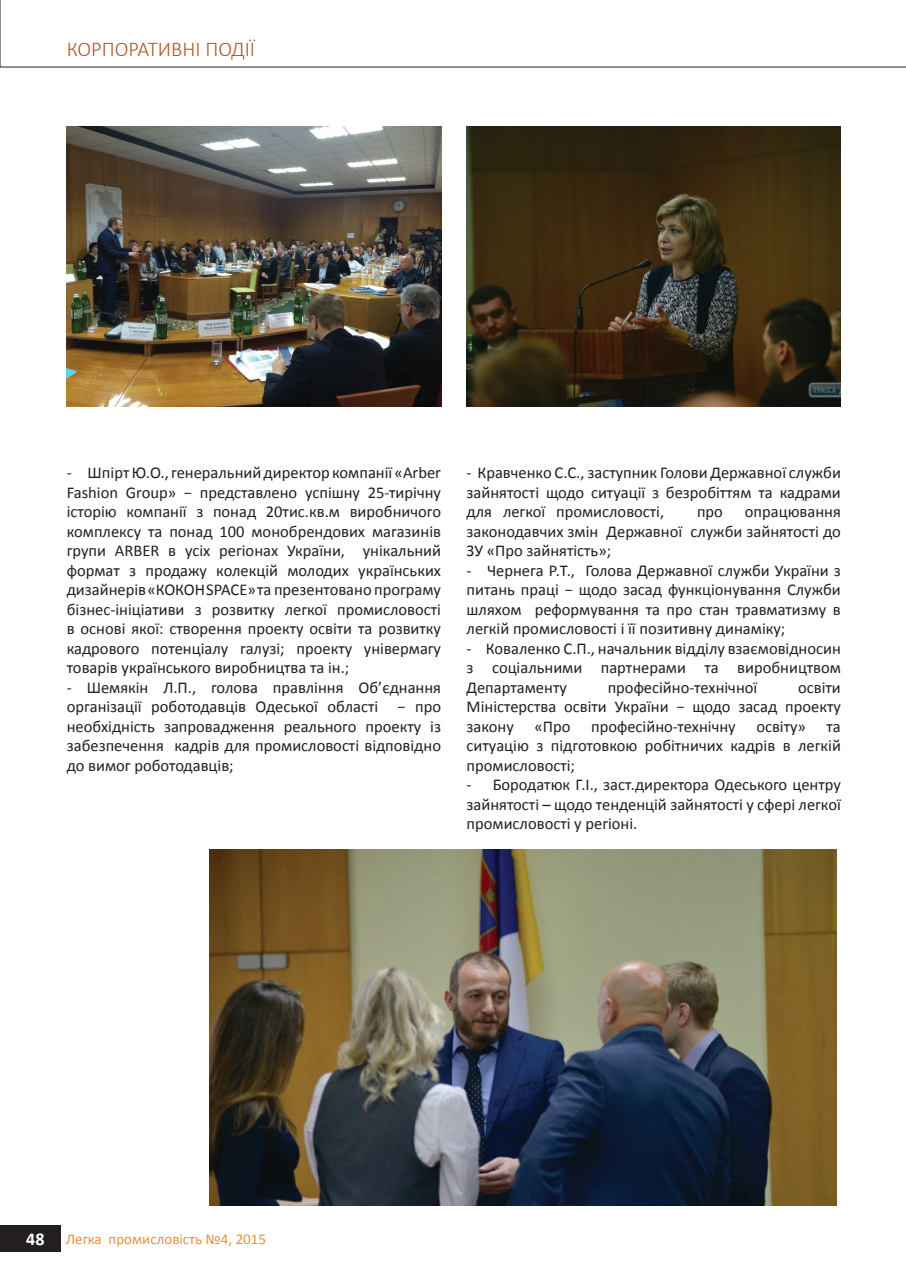
<style>
.page{position:relative;width:906px;height:1276px;background:#fff}
.page>*{position:absolute;margin:0;border:0;box-sizing:border-box;transform-origin:0 0}
.Subheading{font:300 21px "Calibri";color:#ab592a}
.t1{font:700 18px "Calibri";color:#fff}
.Body{font:16.5px/19.5px "Calibri";color:#231f20;text-align:justify}
.t2{font:15px "Calibri";color:#e3923d}
</style>
<div class="page">
<svg style="left:0;top:0;width:906px;height:67px"></svg>
<div style="left:0;top:1225px;width:60px;height:27px;background:#231f20"></div>
<img style="left:67px;top:126px;width:374px;height:280px">
<img style="left:209px;top:850px;width:627px;height:355px">
<img style="left:466px;top:126px;width:375px;height:280px">
<p class="Subheading" style="left:67px;top:36px;width:190px">КОРПОРАТИВНІ ПОДІЇ</p>
<p class="Body" style="left:67px;top:462px;width:376px">- Шпірт Ю.О., генеральний директор компанії «Arber Fashion Group» − представлено успішну 25-тирічну історію компанії з понад 20тис.кв.м виробничого комплексу та понад 100 монобрендових магазинів групи ARBER в усіх регіонах України, унікальний формат з продажу колекцій молодих українських дизайнерів «КОКОН SPACE» та презентовано програму бізнес-ініціативи з розвитку легкої промисловості в основі якої: створення проекту освіти та розвитку кадрового потенціалу галузі; проекту універмагу товарів українського виробництва та ін.;</p>
<p class="Body" style="left:67px;top:677px;width:376px">- Шемякін Л.П., голова правління Об’єднання організації роботодавців Одеської області − про необхідність запровадження реального проекту із забезпечення кадрів для промисловості відповідно до вимог роботодавців;</p>
<p class="Body" style="left:466px;top:462px;width:376px">- Кравченко С.С., заступник Голови Державної служби зайнятості щодо ситуації з безробіттям та кадрами для легкої промисловості,</p>
<p class="Body" style="left:466px;top:501px;width:376px;text-indent:278px">опрацювання законодавчих змін Державної служби зайнятості до ЗУ «Про зайнятість»;</p>
<p class="Body" style="left:466px;top:560px;width:376px">- Чернега Р.Т., Голова Державної служби України з питань праці − щодо засад функціонування Служби шляхом реформування та про стан травматизму в легкій промисловості і її позитивну динаміку;</p>
<p class="Body" style="left:466px;top:638px;width:376px">- Коваленко С.П., начальник відділу взаємовідносин з соціальними партнерами та виробництвом Департаменту</p>
<p class="Body" style="left:697px;top:501px;width:27px">про</p>
<p class="Body" style="left:607px;top:677px;width:151px">професійно-технічної</p>
<p class="Body" style="left:466px;top:677px;width:376px;text-indent:331px">освіти Міністерства освіти України − щодо засад проекту закону «Про професійно-технічну освіту» та ситуацію з підготовкою робітничих кадрів в легкій промисловості;</p>
<p class="Body" style="left:466px;top:774px;width:376px">- Бородатюк Г.І., заст.директора Одеського центру зайнятості – щодо тенденцій зайнятості у сфері легкої промисловості у регіоні.</p>
<p class="t1" style="left:26px;top:1226px;width:20px">48</p>
<p class="t2" style="left:66px;top:1228px;width:202px">Легка промисловість №4, 2015</p>
</div>
